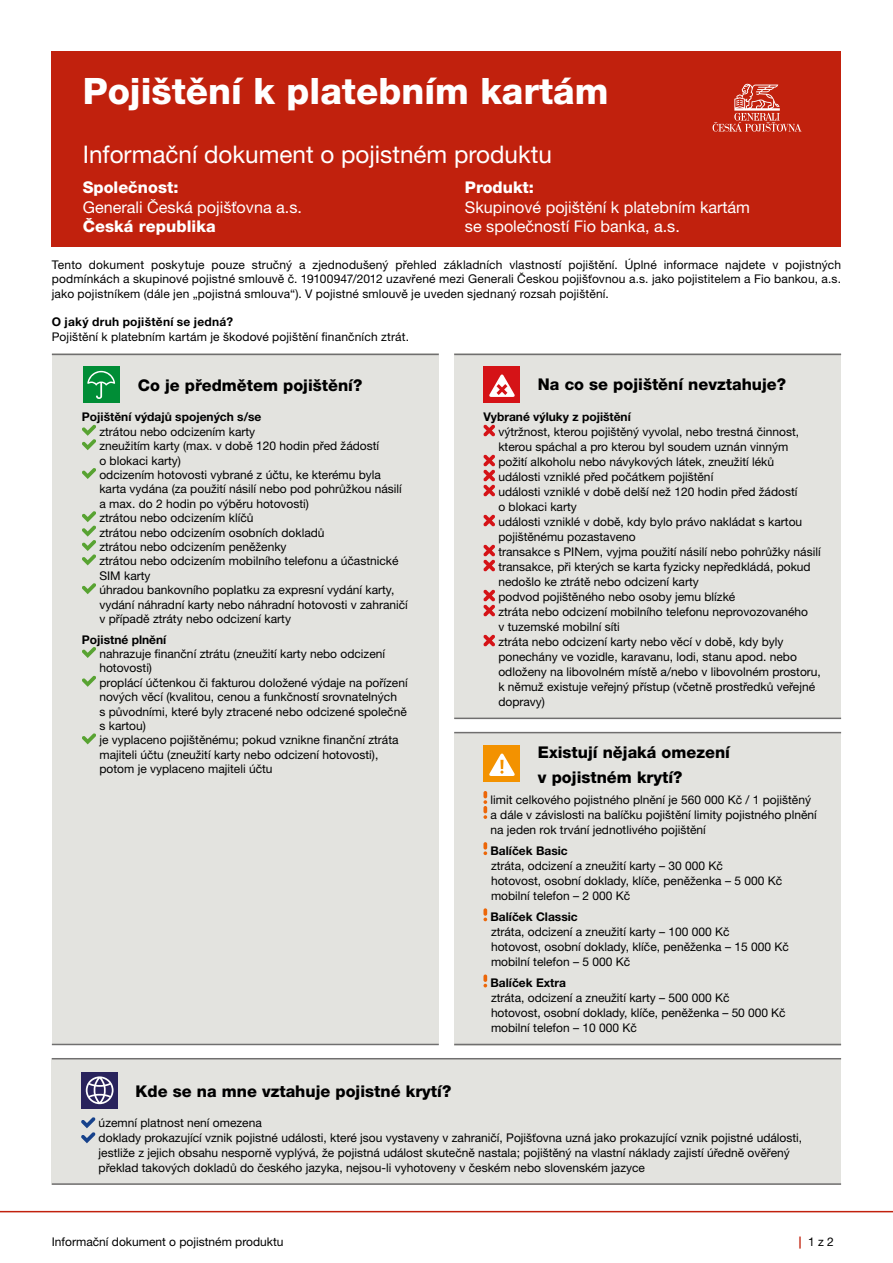
<style>
.page{position:relative;width:893px;height:1263px;background:#fff}
.page>*{position:absolute;margin:0;border:0;box-sizing:border-box;transform-origin:0 0}
.t1{font:800 36.45px "Helvetica Neue CE";color:#fff}
.t2{font:24.3px "Helvetica Neue CE";color:#fff}
.t3{font:800 16.2px/25.7px "Helvetica Neue CE";color:#000}
.t4{font:16.2px/19.5px "Helvetica Neue CE";color:#fff}
.t5{font:800 16.2px "Helvetica Neue CE";color:#fff}
.t6{font:12px/15px "Helvetica Neue CE";color:#000}
.t7{font:700 12px "Helvetica Neue CE";color:#000}
.t8{font:700 12px "Helvetica Neue CE";letter-spacing:.025em;color:#000}
.t9{font:12px "Helvetica Neue LT Pro";color:#000}
.s1{font-weight:700;color:#c1210d}
</style>
<div class="page">
<hr style="left:0;top:1211px;width:893px;height:1px;background:#c1210d">
<div style="left:52px;top:1058px;width:789px;height:127px;background:#e3e3df"></div>
<div style="left:81px;top:1072px;width:37px;height:37px;background:#29235c"></div>
<svg style="left:86px;top:1076px;width:28px;height:28px"></svg>
<svg style="left:81px;top:1117px;width:14px;height:26px"></svg>
<div style="left:52px;top:51px;width:789px;height:196px;background:#c1210d"></div>
<div style="left:52px;top:354px;width:387px;height:691px;background:#e3e3df"></div>
<svg style="left:82px;top:425px;width:14px;height:25px"></svg>
<svg style="left:82px;top:468px;width:14px;height:11px"></svg>
<svg style="left:82px;top:511px;width:14px;height:54px"></svg>
<svg style="left:82px;top:583px;width:14px;height:11px"></svg>
<svg style="left:82px;top:647px;width:14px;height:11px"></svg>
<svg style="left:82px;top:676px;width:14px;height:11px"></svg>
<svg style="left:82px;top:733px;width:14px;height:11px"></svg>
<div style="left:83px;top:366px;width:37px;height:37px;background:#008d36"></div>
<svg style="left:87px;top:371px;width:28px;height:28px"></svg>
<div style="left:454px;top:354px;width:387px;height:365px;background:#e3e3df"></div>
<svg style="left:483px;top:425px;width:12px;height:11px"></svg>
<svg style="left:483px;top:455px;width:12px;height:41px"></svg>
<svg style="left:483px;top:515px;width:12px;height:11px"></svg>
<svg style="left:483px;top:545px;width:12px;height:26px"></svg>
<svg style="left:483px;top:590px;width:12px;height:26px"></svg>
<svg style="left:483px;top:635px;width:12px;height:11px"></svg>
<div style="left:483px;top:366px;width:37px;height:37px;background:#d51317"></div>
<svg style="left:489px;top:374px;width:26px;height:23px"></svg>
<div style="left:454px;top:732px;width:387px;height:313px;background:#e3e3df"></div>
<svg style="left:483px;top:791px;width:4px;height:28px"></svg>
<svg style="left:483px;top:842px;width:4px;height:13px"></svg>
<svg style="left:483px;top:908px;width:4px;height:13px"></svg>
<svg style="left:483px;top:974px;width:4px;height:13px"></svg>
<div style="left:483px;top:745px;width:37px;height:37px;background:#f39200"></div>
<svg style="left:489px;top:753px;width:26px;height:23px"></svg>
<svg style="left:713px;top:84px;width:88px;height:48px"></svg>
<hr style="left:52px;top:354px;width:387px;height:1px;background:#706f6f">
<hr style="left:52px;top:1044px;width:387px;height:1px;background:#706f6f">
<hr style="left:52px;top:1058px;width:789px;height:1px;background:#706f6f">
<hr style="left:52px;top:1183px;width:789px;height:2px;background:#706f6f">
<hr style="left:454px;top:354px;width:387px;height:1px;background:#706f6f">
<hr style="left:454px;top:1044px;width:387px;height:1px;background:#706f6f">
<hr style="left:454px;top:732px;width:387px;height:1px;background:#706f6f">
<hr style="left:454px;top:718px;width:387px;height:1px;background:#706f6f">
<h1 class="t1" style="left:83px;top:72px;width:527px">Pojištění k platebním kartám</h1>
<h2 class="t2" style="left:83px;top:140px;width:471px">Informační dokument o pojistném produktu</h2>
<h3 class="t5" style="left:83px;top:179px;width:97px">Společnost:</h3>
<h3 class="t4" style="left:83px;top:197px;width:221px">Generali Česká pojišťovna a.s.</h3>
<h3 class="t5" style="left:83px;top:218px;width:134px">Česká republika</h3>
<p class="t6" style="left:52px;top:257px;width:791px;line-height:14.4px;text-align:justify">Tento dokument poskytuje pouze stručný a zjednodušený přehled základních vlastností pojištění. Úplné informace najdete v pojistných podmínkách a skupinové pojistné smlouvě č. 19100947/2012 uzavřené mezi Generali Českou pojišťovnou a.s. jako pojistitelem a Fio bankou, a.s. jako pojistníkem (dále jen „pojistná smlouva“). V pojistné smlouvě je uveden sjednaný rozsah pojištění.</p>
<p class="t8" style="left:52px;top:315px;width:183px">O jaký druh pojištění se jedná?</p>
<p class="t6" style="left:52px;top:329px;width:359px">Pojištění k platebním kartám je škodové pojištění finančních ztrát.</p>
<h3 class="t3" style="left:138px;top:373px;width:226px">Co je předmětem pojištění?</h3>
<p class="t7" style="left:82px;top:410px;width:181px">Pojištění výdajů spojených s/se</p>
<p class="t6" style="left:99px;top:424px;width:310px;line-height:14.4px">ztrátou nebo odcizením karty<br>zneužitím karty (max. v době 120 hodin před žádostí<br>o blokaci karty)<br>odcizením hotovosti vybrané z účtu, ke kterému byla karta vydána (za použití násilí nebo pod pohrůžkou násilí a max. do 2 hodin po výběru hotovosti)<br>ztrátou nebo odcizením klíčů<br>ztrátou nebo odcizením osobních dokladů<br>ztrátou nebo odcizením peněženky<br>ztrátou nebo odcizením mobilního telefonu a účastnické SIM karty<br>úhradou bankovního poplatku za expresní vydání karty, vydání náhradní karty nebo náhradní hotovosti v zahraničí v případě ztráty nebo odcizení karty</p>
<p class="t7" style="left:82px;top:633px;width:86px">Pojistné plnění</p>
<p class="t6" style="left:99px;top:646px;width:310px;line-height:14.4px">nahrazuje finanční ztrátu (zneužití karty nebo odcizení hotovosti)<br>proplácí účtenkou či fakturou doložené výdaje na pořízení nových věcí (kvalitou, cenou a funkčností srovnatelných<br>s původními, které byly ztracené nebo odcizené společně s kartou)<br>je vyplaceno pojištěnému; pokud vznikne finanční ztráta majiteli účtu (zneužití karty nebo odcizení hotovosti), potom je vyplaceno majiteli účtu</p>
<h3 class="t5" style="left:465px;top:179px;width:71px">Produkt:</h3>
<h3 class="t4" style="left:465px;top:197px;width:287px">Skupinové pojištění k platebním kartám se společností Fio banka, a.s.</h3>
<h3 class="t3" style="left:538px;top:371px;width:250px">Na co se pojištění nevztahuje?</h3>
<p class="t7" style="left:483px;top:410px;width:149px">Vybrané výluky z pojištění</p>
<p class="t6" style="left:498px;top:425px;width:324px">výtržnost, kterou pojištěný vyvolal, nebo trestná činnost, kterou spáchal a pro kterou byl soudem uznán vinným<br>požití alkoholu nebo návykových látek, zneužití léků<br>události vzniklé před počátkem pojištění<br>události vzniklé v době delší než 120 hodin před žádostí<br>o blokaci karty<br>události vzniklé v době, kdy bylo právo nakládat s kartou pojištěnému pozastaveno<br>transakce s PINem, vyjma použití násilí nebo pohrůžky násilí transakce, při kterých se karta fyzicky nepředkládá, pokud nedošlo ke ztrátě nebo odcizení karty<br>podvod pojištěného nebo osoby jemu blízké<br>ztráta nebo odcizení mobilního telefonu neprovozovaného<br>v tuzemské mobilní síti<br>ztráta nebo odcizení karty nebo věcí v době, kdy byly ponechány ve vozidle, karavanu, lodi, stanu apod. nebo odloženy na libovolném místě a/nebo v libovolném prostoru, k němuž existuje veřejný přístup (včetně prostředků veřejné dopravy)</p>
<h3 class="t3" style="left:538px;top:739px;width:194px">Existují nějaká omezení v pojistném krytí?</h3>
<p class="t6" style="left:490px;top:792px;width:328px">limit celkového pojistného plnění je 560 000 Kč / 1 pojištěný a dále v závislosti na balíčku pojištění limity pojistného plnění na jeden rok trvání jednotlivého pojištění</p>
<p class="t7" style="left:490px;top:844px;width:79px">Balíček Basic</p>
<p class="t6" style="left:491px;top:858px;width:293px">ztráta, odcizení a zneužití karty – 30 000 Kč<br>hotovost, osobní doklady, klíče, peněženka – 5 000 Kč mobilní telefon – 2 000 Kč</p>
<p class="t7" style="left:490px;top:910px;width:89px">Balíček Classic</p>
<p class="t6" style="left:491px;top:924px;width:299px">ztráta, odcizení a zneužití karty – 100 000 Kč<br>hotovost, osobní doklady, klíče, peněženka – 15 000 Kč mobilní telefon – 5 000 Kč</p>
<p class="t7" style="left:490px;top:976px;width:77px">Balíček Extra</p>
<p class="t6" style="left:491px;top:991px;width:296px">ztráta, odcizení a zneužití karty – 500 000 Kč<br>hotovost, osobní doklady, klíče, peněženka – 50 000 Kč mobilní telefon – 10 000 Kč</p>
<h3 class="t3" style="left:136px;top:1079px;width:317px">Kde se na mne vztahuje pojistné krytí?</h3>
<p class="t6" style="left:99px;top:1115px;width:705px">územní platnost není omezena<br>doklady prokazující vznik pojistné události, které jsou vystaveny v zahraničí, Pojišťovna uzná jako prokazující vznik pojistné události, jestliže z jejich obsahu nesporně vyplývá, že pojistná událost skutečně nastala; pojištěný na vlastní náklady zajistí úředně ověřený překlad takových dokladů do českého jazyka, nejsou-li vyhotoveny v českém nebo slovenském jazyce</p>
<p class="t6" style="left:52px;top:1234px;width:233px">Informační dokument o pojistném produktu</p>
<p class="t9" style="left:799px;top:1234px;width:37px"><span class="s1">|</span> 1 z 2</p>
</div>
